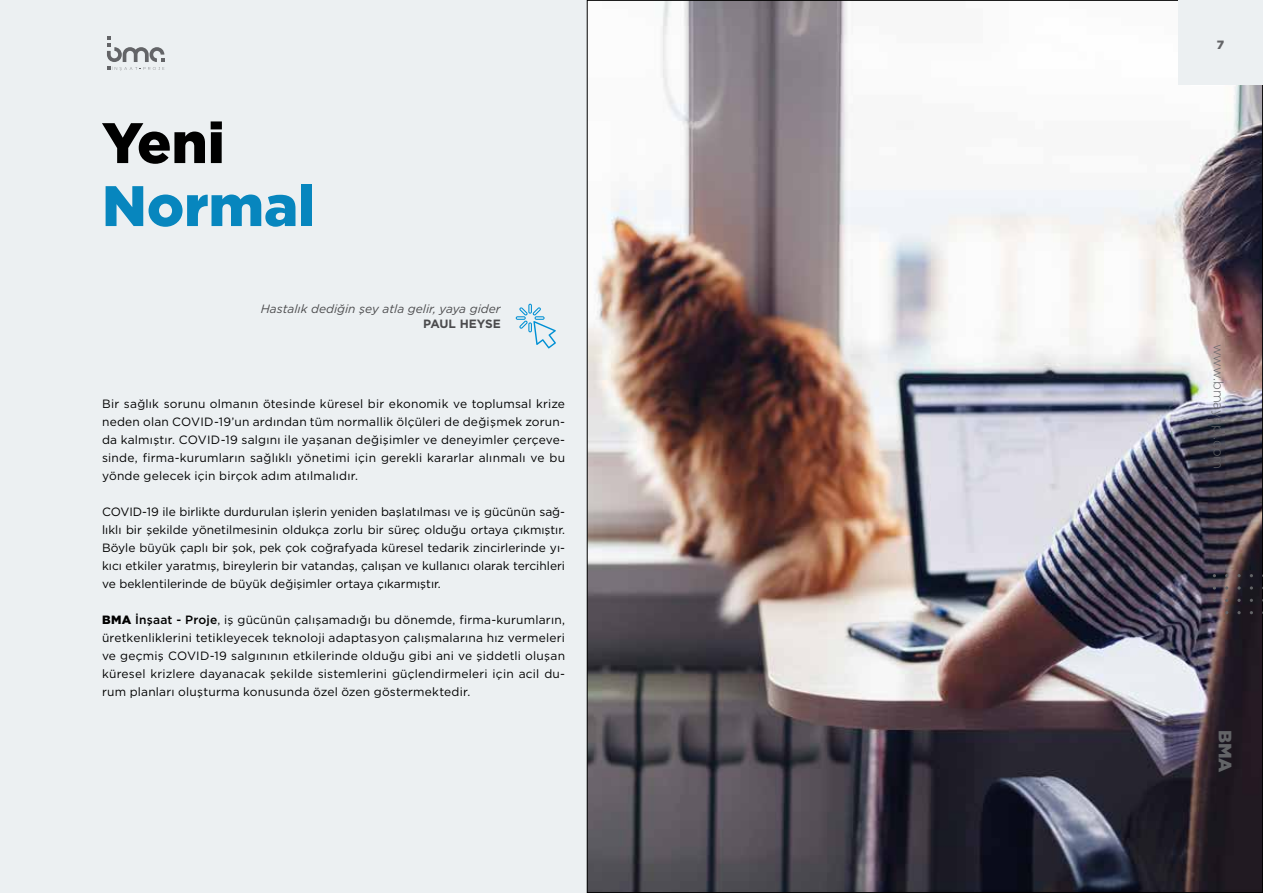
<style>
.page{position:relative;width:1263px;height:893px;background:#fff}
.page>*{position:absolute;margin:0;border:0;box-sizing:border-box;transform-origin:0 0}
.t1{font:900 57px "Gotham";color:#0786be}
.t2{font:900 57px "Gotham";color:#000}
.t3{font:900 18px "Gotham";color:#636467}
.t4{font:300 13.5px "Gotham";letter-spacing:-.005em;color:#636467}
.t5{font:12px/18px "Gotham";letter-spacing:.015em;color:#000;text-align:justify}
.t6{font:italic 12px "Gotham";color:#4b4b4d}
.t7{font:700 12px "Gotham";color:#4b4b4d}
.t8{font:900 12px "Gotham";color:#636467}
.s1{font-weight:900}
.s2{font-weight:500}
</style>
<div class="page">
<div style="left:0;top:0;width:587px;height:893px;background:#ecf0f2"></div>
<img style="left:589px;top:2px;width:672px;height:889px">
<hr style="left:528px;top:304px;width:4px;height:10px;background:#1498d6;border-radius:2px">
<hr style="left:516px;top:316px;width:10px;height:4px;background:#1096d6;border-radius:2px">
<svg style="left:517px;top:305px;width:39px;height:43px"></svg>
<div style="left:1178px;top:0;width:85px;height:85px;background:#ecf0f2"></div>
<svg style="left:1237px;top:611px;width:4px;height:3px"></svg>
<svg style="left:1237px;top:599px;width:4px;height:3px"></svg>
<svg style="left:1250px;top:586px;width:3px;height:4px"></svg>
<svg style="left:1237px;top:586px;width:4px;height:4px"></svg>
<svg style="left:1225px;top:586px;width:3px;height:4px"></svg>
<svg style="left:1213px;top:586px;width:3px;height:4px"></svg>
<svg style="left:1237px;top:574px;width:4px;height:3px"></svg>
<svg style="left:107px;top:36px;width:57px;height:35px"></svg>
<h1 class="t2" style="left:102px;top:104px;width:124px">Yeni</h1>
<h1 class="t1" style="left:102px;top:167px;width:215px">Normal</h1>
<p class="t6" style="left:261px;top:301px;width:241px">Hastalık dediğin şey atla gelir, yaya gider</p>
<p class="t7" style="left:423px;top:315px;width:79px">PAUL HEYSE</p>
<p class="t5" style="left:102px;top:395px;width:465px">Bir sağlık sorunu olmanın ötesinde küresel bir ekonomik ve toplumsal krize neden olan COVID-19’un ardından tüm normallik ölçüleri de değişmek zorun&shy;da kalmıştır. COVID-19 salgını ile yaşanan değişimler ve deneyimler çerçeve&shy;sinde, firma-kurumların sağlıklı yönetimi için gerekli kararlar alınmalı ve bu yönde gelecek için birçok adım atılmalıdır.</p>
<p class="t5" style="left:102px;top:503px;width:465px">COVID-19 ile birlikte durdurulan işlerin yeniden başlatılması ve iş gücünün sağ&shy;lıklı bir şekilde yönetilmesinin oldukça zorlu bir süreç olduğu ortaya çıkmıştır.<br>Böyle büyük çaplı bir şok, pek çok coğrafyada küresel tedarik zincirlerinde yı&shy;kıcı etkiler yaratmış, bireylerin bir vatandaş, çalışan ve kullanıcı olarak tercihleri ve beklentilerinde de büyük değişimler ortaya çıkarmıştır.</p>
<p class="t5" style="left:102px;top:611px;width:465px"><span class="s1">BMA</span> <span class="s2">İnşaat - Proje</span>, iş gücünün çalışamadığı bu dönemde, firma-kurumların, üretkenliklerini tetikleyecek teknoloji adaptasyon çalışmalarına hız vermeleri ve geçmiş COVID-19 salgınının etkilerinde olduğu gibi ani ve şiddetli oluşan küresel krizlere dayanacak şekilde sistemlerini güçlendirmeleri için acil du&shy;rum planları oluşturma konusunda özel özen göstermektedir.</p>
<p class="t8" style="left:1217px;top:36px;width:9px">7</p>
<p class="t4" style="left:1227px;top:344px;width:127px;rotate:90deg">www.bmayapi.com</p>
<h2 class="t3" style="left:1237px;top:730px;width:44px;rotate:90deg">BMA</h2>
</div>
